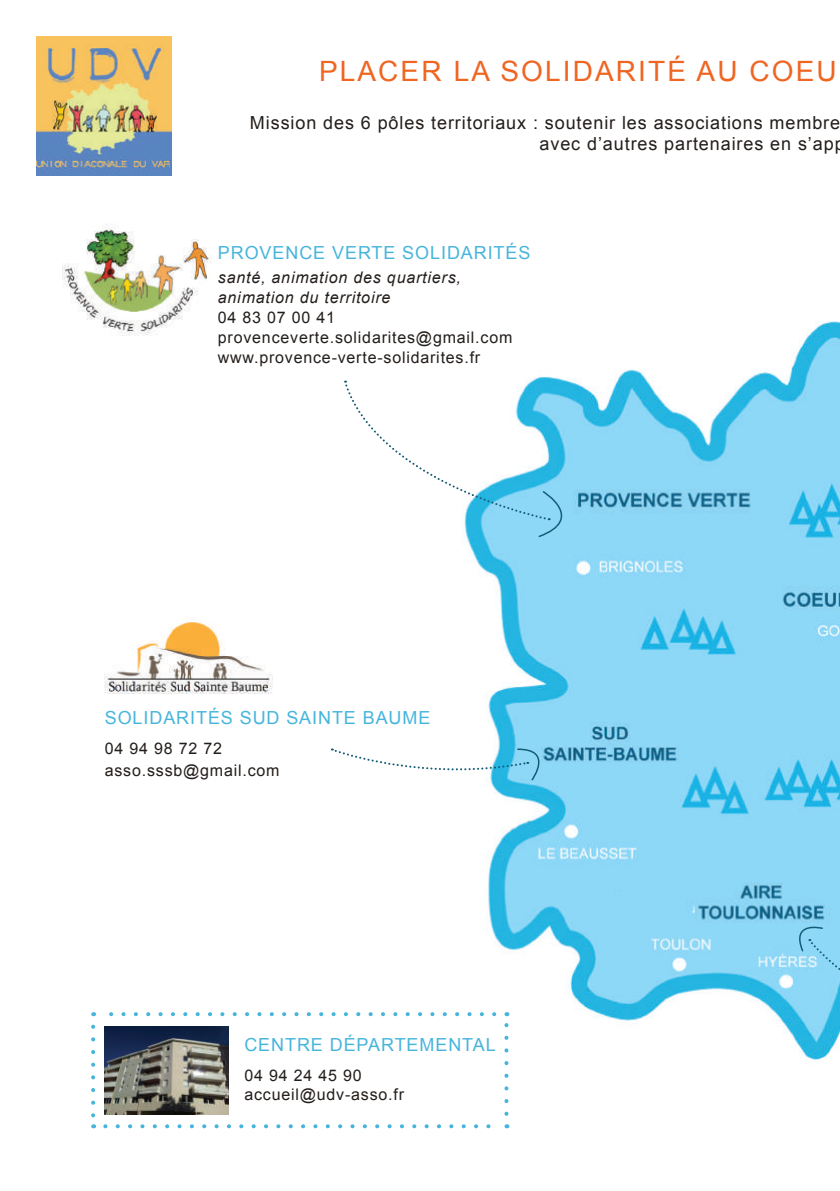
<style>
.page{position:relative;width:840px;height:1191px;background:#fff}
.page>*{position:absolute;margin:0;border:0;box-sizing:border-box;transform-origin:0 0}
.t1{font:28px "Arial";color:#ef6522}
.t2{font:18px/21.6px "Arial";letter-spacing:.05em;color:#241e1b;text-align:right}
.t3{font:18px "Arial";letter-spacing:.05em;color:#47b5db}
.t4{font:16px/20px "Arial";letter-spacing:.05em;color:#241e1b}
.t5{font:italic 16px/20px "Arial";letter-spacing:.05em;color:#241e1b}
</style>
<div class="page">
<img style="left:358px;top:321px;width:481px;height:769px">
<img style="left:105px;top:619px;width:167px;height:75px">
<svg style="left:344px;top:380px;width:242px;height:158px"></svg>
<svg style="left:331px;top:747px;width:223px;height:34px"></svg>
<img style="left:62px;top:224px;width:149px;height:112px">
<img style="left:105px;top:1026px;width:123px;height:88px">
<img style="left:37px;top:36px;width:135px;height:139px">
<svg style="left:105px;top:1124px;width:386px;height:4px"></svg>
<svg style="left:91px;top:1026px;width:4px;height:102px"></svg>
<svg style="left:504px;top:1012px;width:4px;height:101px"></svg>
<svg style="left:93px;top:1012px;width:401px;height:4px"></svg>
<svg style="left:789px;top:920px;width:51px;height:149px;background:#87d4f1"></svg>
<h1 class="t1" style="left:319px;top:53px;width:22px">Placer</h1>
<h1 class="t1" style="left:453px;top:53px;width:86px">la solidari</h1>
<h1 class="t1" style="left:647px;top:53px;width:124px">téau coeu</h1>
<p class="t2" style="left:250px;top:112px;width:596px">Mission des 6 pôles territoriaux : soutenir les associations membre avec d’autres partenaires en s’app</p>
<p class="t3" style="left:218px;top:241px;width:15px">Provence</p>
<p class="t3" style="left:332px;top:241px;width:14px">ver</p>
<p class="t3" style="left:371px;top:241px;width:56px">te solidari</p>
<p class="t3" style="left:493px;top:241px;width:38px">tés</p>
<p class="t5" style="left:218px;top:268px;width:244px">santé, animation des quartiers, animation du territoire</p>
<p class="t4" style="left:218px;top:308px;width:296px">04 83 07 00 41 provenceverte.solidarites@gmail.com www.provence-verte-solidarites.fr</p>
<p class="t3" style="left:105px;top:706px;width:206px">SOLIDARITés sud sain</p>
<p class="t3" style="left:332px;top:706px;width:44px">te bau</p>
<p class="t3" style="left:402px;top:706px;width:27px">me</p>
<p class="t4" style="left:105px;top:738px;width:176px;line-height:21.6px">04 94 98 72 72 asso.sssb@gmail.com</p>
<p class="t3" style="left:244px;top:1033px;width:241px">Centre départemental</p>
<p class="t4" style="left:244px;top:1066px;width:161px;line-height:19.2px">04 94 24 45 90 accueil@udv-asso.fr</p>
</div>
